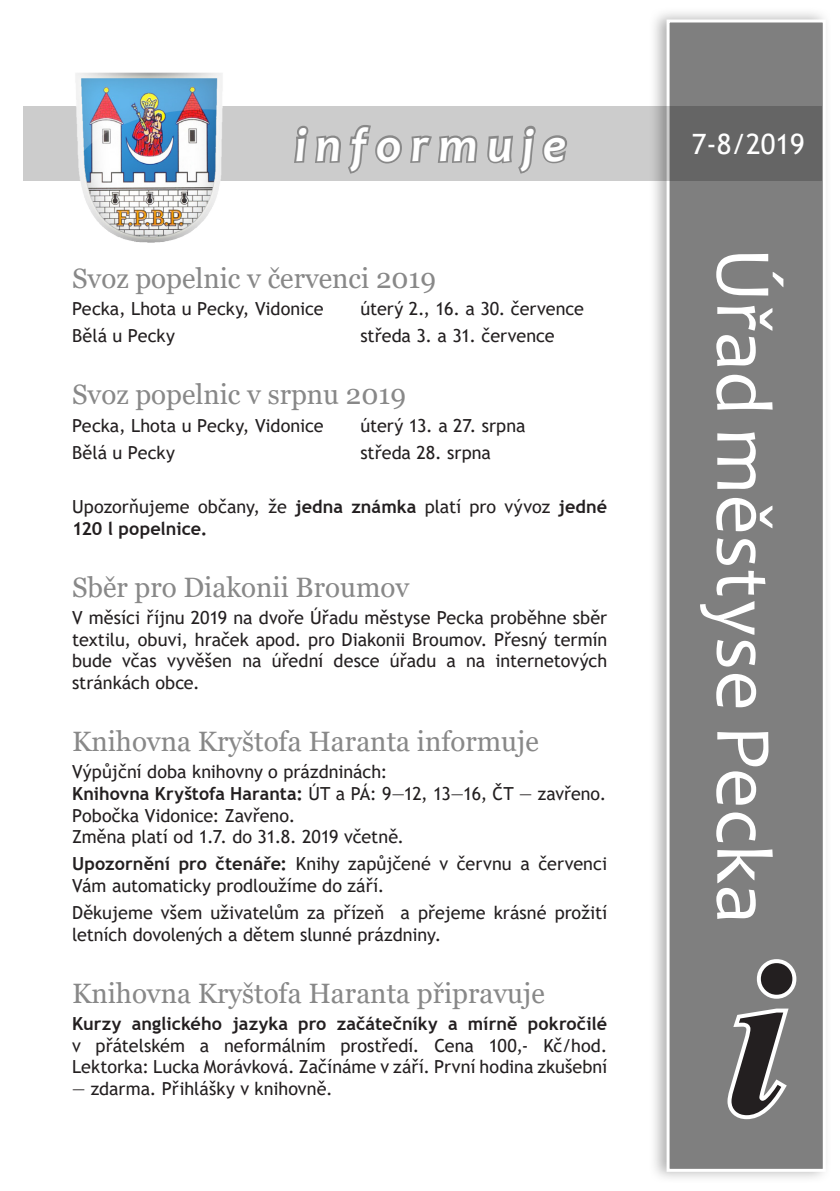
<style>
.page{position:relative;width:840px;height:1191px;background:#fff}
.page>*{position:absolute;margin:0;border:0;box-sizing:border-box;transform-origin:0 0}
.t1{font:italic 700 220px "Times New Roman";color:#231f20}
.t2{font:80px "Candara";color:#fff}
.t3{font:italic 700 48px "Candara";letter-spacing:.195em;color:#fff}
.Nadpis_1{font:28px "Georgia";color:#888}
.t4{font:28px "Trebuchet MS";color:#fff}
.Normální{font:18px/21.6px "Trebuchet MS";color:#231f20}
.s1{font-weight:700}
</style>
<div class="page">
<div style="left:24px;top:106px;width:797px;height:74px;background:#ccc"></div>
<div style="left:648px;top:8px;width:183px;height:1175px;background:#999;opacity:.75"></div>
<div style="left:666px;top:19px;width:159px;height:1152px;background:#7f7f7f;border:3px solid #fff"></div>
<svg style="left:294px;top:125px;width:184px;height:49px"></svg>
<svg style="left:487px;top:125px;width:80px;height:49px"></svg>
<svg style="left:727px;top:959px;width:70px;height:161px"></svg>
<img style="left:72px;top:72px;width:153px;height:170px">
<p class="t3" style="left:294px;top:115px;width:272px">informuje</p>
<p class="Nadpis_1" style="left:72px;top:261px;width:365px">Svoz popelnic v červenci 2019</p>
<p class="Normální" style="left:72px;top:298px;width:253px">Pecka, Lhota u Pecky, Vidonice</p>
<p class="Normální" style="left:360px;top:298px;width:225px">úterý 2., 16. a 30. července</p>
<p class="Normální" style="left:72px;top:325px;width:104px">Bělá u Pecky</p>
<p class="Normální" style="left:360px;top:325px;width:196px">středa 3. a 31. července</p>
<p class="Nadpis_1" style="left:72px;top:378px;width:335px">Svoz popelnic v srpnu 2019</p>
<p class="Normální" style="left:72px;top:414px;width:253px">Pecka, Lhota u Pecky, Vidonice</p>
<p class="Normální" style="left:360px;top:414px;width:166px">úterý 13. a 27. srpna</p>
<p class="Normální" style="left:72px;top:441px;width:104px">Bělá u Pecky</p>
<p class="Normální" style="left:360px;top:441px;width:132px">středa 28. srpna</p>
<p class="Normální" style="left:72px;top:496px;width:536px">Upozorňujeme občany, že <span class="s1">jedna známka</span> platí pro vývoz <span class="s1">jedné<br>120 l popelnice.</span></p>
<p class="Nadpis_1" style="left:72px;top:570px;width:338px">Sběr pro Diakonii Broumov</p>
<p class="Normální" style="left:72px;top:607px;width:536px;text-align:justify">V měsíci říjnu 2019 na dvoře Úřadu městyse Pecka proběhne sběr textilu, obuvi, hraček apod. pro Diakonii Broumov. Přesný termín bude včas vyvěšen na úřední desce úřadu a na internetových stránkách obce.</p>
<p class="Nadpis_1" style="left:72px;top:724px;width:468px">Knihovna Kryštofa Haranta informuje</p>
<p class="Normální" style="left:72px;top:761px;width:535px">Výpůjční doba knihovny o prázdninách:<br><span class="s1">Knihovna Kryštofa Haranta:</span> ÚT a PÁ: 9—12, 13—16, ČT — zavřeno.<br>Pobočka Vidonice: Zavřeno.<br>Změna platí od 1.7. do 31.8. 2019 včetně.</p>
<p class="Normální" style="left:72px;top:853px;width:536px"><span class="s1">Upozornění pro čtenáře:</span> Knihy zapůjčené v červnu a červenci<br>Vám automaticky prodloužíme do září.</p>
<p class="Normální" style="left:72px;top:902px;width:536px">Děkujeme všem uživatelům za přízeň a přejeme krásné prožití letních dovolených a dětem slunné prázdniny.</p>
<p class="Nadpis_1" style="left:72px;top:976px;width:474px">Knihovna Kryštofa Haranta připravuje</p>
<p class="Normální" style="left:72px;top:1012px;width:536px;text-align:justify"><span class="s1">Kurzy anglického jazyka pro začátečníky a mírně pokročilé </span>v přátelském a neformálním prostředí. Cena 100,- Kč/hod.<br>Lektorka: Lucka Morávková. Začínáme v září. První hodina zkušební</p>
<p class="Normální" style="left:72px;top:1077px;width:262px">— zdarma. Přihlášky v knihovně.</p>
<p class="t4" style="left:691px;top:126px;width:114px">7-8/2019</p>
<p class="t2" style="left:793px;top:247px;width:678px;rotate:90deg">Úřad městyse Pecka</p>
<p class="t1" style="left:726px;top:885px;width:63px">i</p>
</div>
